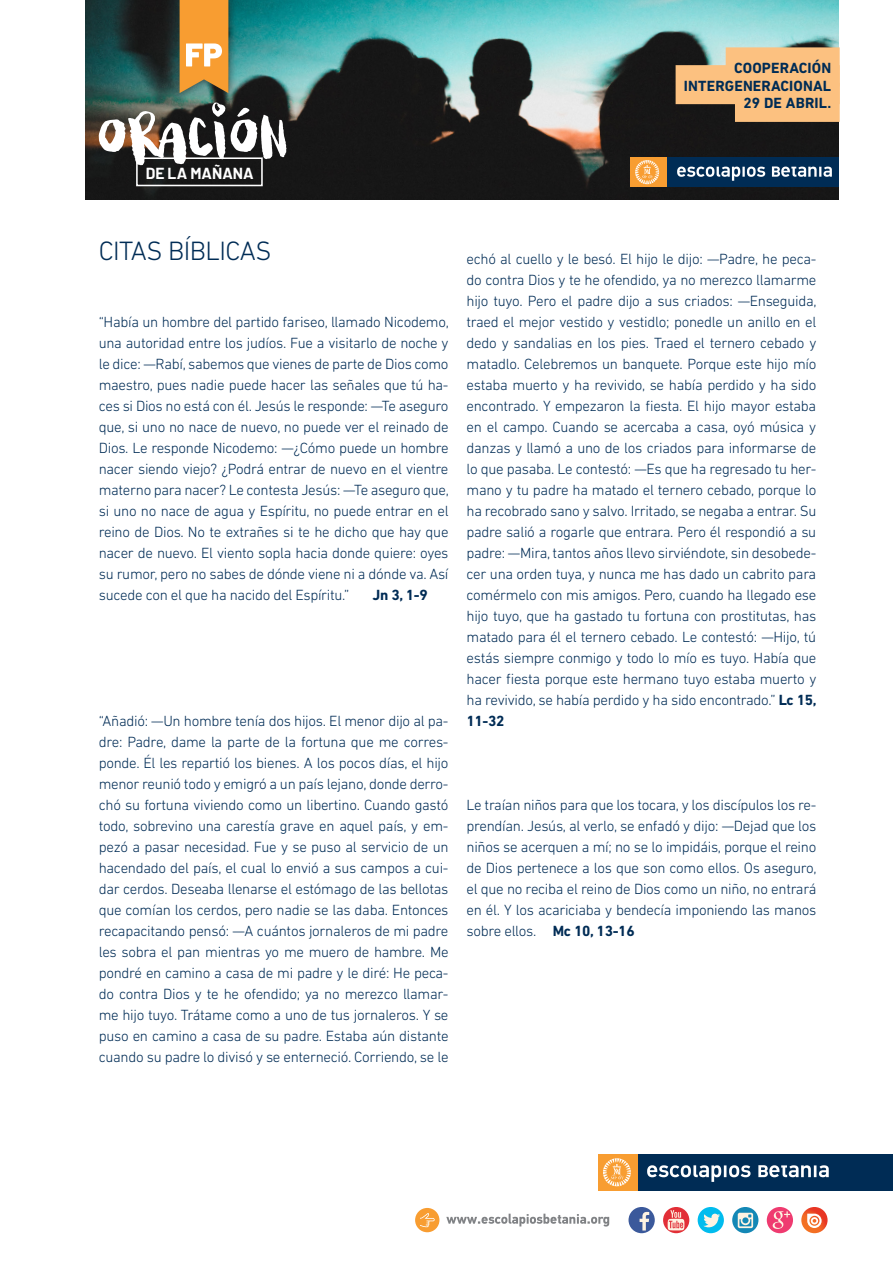
<style>
.page{position:relative;width:893px;height:1263px;background:#fff}
.page>*{position:absolute;margin:0;border:0;box-sizing:border-box;transform-origin:0 0}
.TITULO{font:300 27px "DIN Next LT Pro";letter-spacing:-.02em;color:#002c55}
.t1{font:700 15.6px "Barlow";color:#fff}
.t2{font:300 15px/21px "DIN Next LT Pro";letter-spacing:-.02em;color:#002c55;text-align:justify}
.ladillo_especial{font:700 15px "DIN Next LT Pro";letter-spacing:.01em;color:#002c55}
.s1{font-weight:700}
</style>
<div class="page">
<div style="left:607px;top:1154px;width:286px;height:36px;background:#002c55"></div>
<div style="left:598px;top:1154px;width:40px;height:36px;background:#f89d31"></div>
<svg style="left:603px;top:1158px;width:28px;height:28px"></svg>
<svg style="left:647px;top:1165px;width:182px;height:17px"></svg>
<div style="left:628px;top:1207px;width:27px;height:26px;background:#3b599b;border-radius:50%"></div>
<svg style="left:640px;top:1212px;width:9px;height:18px"></svg>
<svg style="left:663px;top:1207px;width:26px;height:26px"></svg>
<svg style="left:668px;top:1210px;width:16px;height:20px"></svg>
<div style="left:698px;top:1207px;width:26px;height:26px;background:#01bcee;border-radius:50%"></div>
<svg style="left:703px;top:1213px;width:17px;height:14px"></svg>
<svg style="left:732px;top:1207px;width:26px;height:26px"></svg>
<svg style="left:738px;top:1213px;width:15px;height:15px"></svg>
<div style="left:767px;top:1207px;width:26px;height:26px;background:#ef3b70;border-radius:50%"></div>
<svg style="left:773px;top:1211px;width:17px;height:18px"></svg>
<svg style="left:801px;top:1207px;width:27px;height:26px"></svg>
<svg style="left:807px;top:1214px;width:15px;height:14px"></svg>
<svg style="left:446px;top:1214px;width:163px;height:12px"></svg>
<div style="left:415px;top:1208px;width:24px;height:24px;background:#f89d31;border-radius:50%"></div>
<svg style="left:420px;top:1213px;width:15px;height:14px"></svg>
<img style="left:85px;top:0;width:754px;height:200px">
<div style="left:171px;top:0;width:66px;height:100px;background:#231f20;opacity:.75"></div>
<svg style="left:180px;top:0;width:48px;height:93px;background:#eba44c"></svg>
<div style="left:635px;top:157px;width:204px;height:30px;background:#002c55"></div>
<div style="left:630px;top:157px;width:36px;height:30px;background:#f89d31"></div>
<svg style="left:635px;top:160px;width:24px;height:24px"></svg>
<svg style="left:677px;top:166px;width:155px;height:15px"></svg>
<div style="left:136px;top:157px;width:127px;height:29px;border:2px solid #fff"></div>
<svg style="left:99px;top:103px;width:187px;height:62px"></svg>
<div style="left:726px;top:47px;width:114px;height:39px;background:#fcc180"></div>
<div style="left:676px;top:65px;width:164px;height:39px;background:#fcc180"></div>
<div style="left:735px;top:83px;width:105px;height:39px;background:#fcc180"></div>
<p class="t1" style="left:146px;top:164px;width:109px">DE LA MAÑANA</p>
<p class="ladillo_especial" style="left:734px;top:59px;width:99px">COOPERACIÓN</p>
<p class="ladillo_especial" style="left:684px;top:77px;width:149px">INTERGENERACIONAL</p>
<p class="ladillo_especial" style="left:743px;top:95px;width:90px">29 DE ABRIL.</p>
<p class="TITULO" style="left:99px;top:235px;width:174px">CITAS BÍBLICAS</p>
<p class="t2" style="left:99px;top:311px;width:352px">“Había un hombre del partido fariseo, llamado Nicodemo, una autoridad entre los judíos. Fue a visitarlo de noche y le dice: —Rabí, sabemos que vienes de parte de Dios como maestro, pues nadie puede hacer las señales que tú ha&shy;ces si Dios no está con él. Jesús le responde: —Te aseguro que, si uno no nace de nuevo, no puede ver el reinado de Dios. Le responde Nicodemo: —¿Cómo puede un hombre nacer siendo viejo? ¿Podrá entrar de nuevo en el vientre materno para nacer? Le contesta Jesús: —Te aseguro que, si uno no nace de agua y Espíritu, no puede entrar en el reino de Dios. No te extrañes si te he dicho que hay que nacer de nuevo. El viento sopla hacia donde quiere: oyes su rumor, pero no sabes de dónde viene ni a dónde va. Así sucede con el que ha nacido del Espíritu.”</p>
<p class="ladillo_especial" style="left:373px;top:586px;width:57px">Jn 3, 1-9</p>
<p class="t2" style="left:99px;top:710px;width:351px">“Añadió: —Un hombre tenía dos hijos. El menor dijo al pa&shy;dre: Padre, dame la parte de la fortuna que me corres&shy;ponde. Él les repartió los bienes. A los pocos días, el hijo menor reunió todo y emigró a un país lejano, donde derro&shy;chó su fortuna viviendo como un libertino. Cuando gastó todo, sobrevino una carestía grave en aquel país, y em&shy;pezó a pasar necesidad. Fue y se puso al servicio de un hacendado del país, el cual lo envió a sus campos a cui&shy;dar cerdos. Deseaba llenarse el estómago de las bellotas que comían los cerdos, pero nadie se las daba. Entonces recapacitando pensó: —A cuántos jornaleros de mi padre les sobra el pan mientras yo me muero de hambre. Me pondré en camino a casa de mi padre y le diré: He peca&shy;do contra Dios y te he ofendido; ya no merezco llamar&shy;me hijo tuyo. Trátame como a uno de tus jornaleros. Y se puso en camino a casa de su padre. Estaba aún distante cuando su padre lo divisó y se enterneció. Corriendo, se le</p>
<p class="t2" style="left:467px;top:248px;width:352px">echó al cuello y le besó. El hijo le dijo: —Padre, he peca&shy;do contra Dios y te he ofendido, ya no merezco llamarme hijo tuyo. Pero el padre dijo a sus criados: —Enseguida, traed el mejor vestido y vestidlo; ponedle un anillo en el dedo y sandalias en los pies. Traed el ternero cebado y matadlo. Celebremos un banquete. Porque este hijo mío estaba muerto y ha revivido, se había perdido y ha sido encontrado. Y empezaron la fiesta. El hijo mayor estaba en el campo. Cuando se acercaba a casa, oyó música y danzas y llamó a uno de los criados para informarse de lo que pasaba. Le contestó: —Es que ha regresado tu her&shy;mano y tu padre ha matado el ternero cebado, porque lo ha recobrado sano y salvo. Irritado, se negaba a entrar. Su padre salió a rogarle que entrara. Pero él respondió a su padre: —Mira, tantos años llevo sirviéndote, sin desobede&shy;cer una orden tuya, y nunca me has dado un cabrito para comérmelo con mis amigos. Pero, cuando ha llegado ese hijo tuyo, que ha gastado tu fortuna con prostitutas, has matado para él el ternero cebado. Le contestó: —Hijo, tú estás siempre conmigo y todo lo mío es tuyo. Había que hacer fiesta porque este hermano tuyo estaba muerto y ha revivido, se había perdido y ha sido encontrado.” <span class="s1">Lc 15, 11-32</span></p>
<p class="t2" style="left:467px;top:794px;width:352px">Le traían niños para que los tocara, y los discípulos los re&shy;prendían. Jesús, al verlo, se enfadó y dijo: —Dejad que los niños se acerquen a mí; no se lo impidáis, porque el reino de Dios pertenece a los que son como ellos. Os aseguro, el que no reciba el reino de Dios como un niño, no entrará en él. Y los acariciaba y bendecía imponiendo las manos sobre ellos. <span class="s1">Mc 10, 13-16</span></p>
</div>
